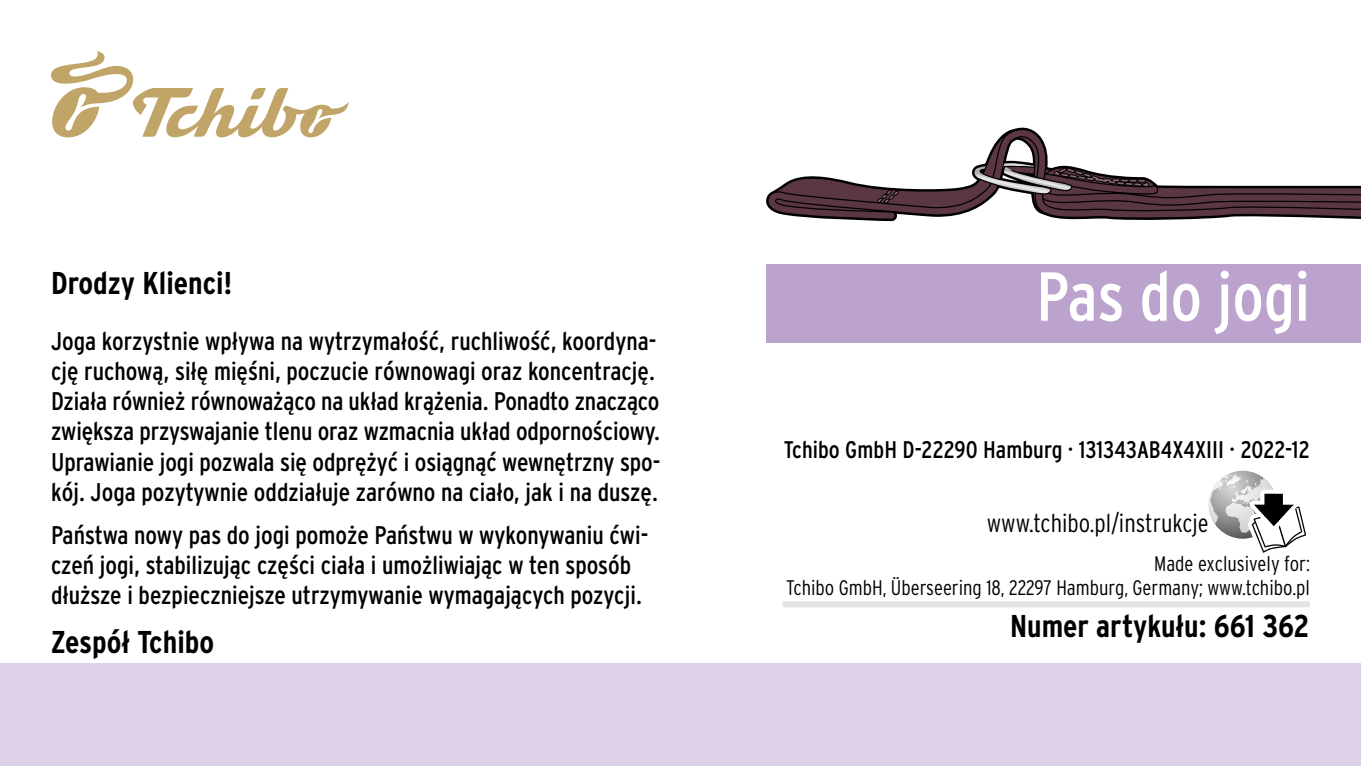
<style>
.page{position:relative;width:1361px;height:766px;background:#fff}
.page>*{position:absolute;margin:0;border:0;box-sizing:border-box;transform-origin:0 0}
.id_xtitel{font:condensed 69px "Interstate OT";color:#fff}
.ID_ANREDE_GRUSS{font:700 condensed 31.5px "Interstate OT";color:#000}
.id_headline_xivz_lin{font:700 condensed 31.5px "Interstate OT";color:#000}
.ID_ANREDE_TEXT{font:condensed 25.5px/30px "Interstate OT";color:#000}
.ID_FLIESSTEXT{font:300 condensed 25.5px "Interstate OT";color:#000}
.id_xkennung{font:condensed 24px "Interstate OT";color:#000}
.ID_FLIESSTEXT-2{font:300 condensed 21px/24.9px "Interstate OT";color:#000;text-align:right}
</style>
<div class="page">
<div style="left:766px;top:264px;width:595px;height:78px;background:#bca3ce"></div>
<div style="left:0;top:663px;width:1361px;height:102px;background:#ddd1e9"></div>
<svg style="left:51px;top:51px;width:298px;height:86px"></svg>
<svg style="left:1208px;top:470px;width:99px;height:83px"></svg>
<div style="left:782px;top:601px;width:528px;height:6px;background:#e3e3e3"></div>
<svg style="left:804px;top:128px;width:557px;height:92px"></svg>
<svg style="left:766px;top:130px;width:595px;height:87px"></svg>
<p class="ID_ANREDE_GRUSS" style="left:51px;top:264px;width:183px">Drodzy Klienci!</p>
<p class="ID_ANREDE_TEXT" style="left:51px;top:326px;width:611px">Joga korzystnie wpływa na wytrzymałość, ruchliwość, koordyna&shy;cję ruchową, siłę mięśni, poczucie równowagi oraz koncentrację.<br>Działa również równoważąco na układ krążenia. Ponadto znacząco zwiększa przyswajanie tlenu oraz wzmacnia układ odpornościowy.<br>Uprawianie jogi pozwala się odprężyć i osiągnąć wewnętrzny spo&shy;kój. Joga pozytywnie oddziałuje zarówno na ciało, jak i na duszę.</p>
<p class="ID_ANREDE_TEXT" style="left:51px;top:519px;width:599px">Państwa nowy pas do jogi pomoże Państwu w wykonywaniu ćwi&shy;czeń jogi, stabilizując części ciała i umożliwiając w ten sposób dłuższe i bezpieczniejsze utrzymywanie wymagających pozycji.</p>
<p class="ID_ANREDE_GRUSS" style="left:51px;top:622px;width:165px">Zespół Tchibo</p>
<p class="id_xtitel" style="left:1036px;top:255px;width:275px">Pas do jogi</p>
<p class="id_xkennung" style="left:784px;top:435px;width:527px">Tchibo GmbH D-22290 Hamburg · 131343AB4X4XIII · 2022-12</p>
<p class="ID_FLIESSTEXT" style="left:987px;top:508px;width:223px">www.tchibo.pl/instrukcje</p>
<p class="ID_FLIESSTEXT-2" style="left:786px;top:550px;width:525px">Made exclusively for:<br>Tchibo GmbH, Überseering 18, 22297 Hamburg, Germany; www.tchibo.pl</p>
<p class="id_headline_xivz_lin" style="left:1010px;top:606px;width:301px">Numer artykułu: 661 362</p>
</div>
